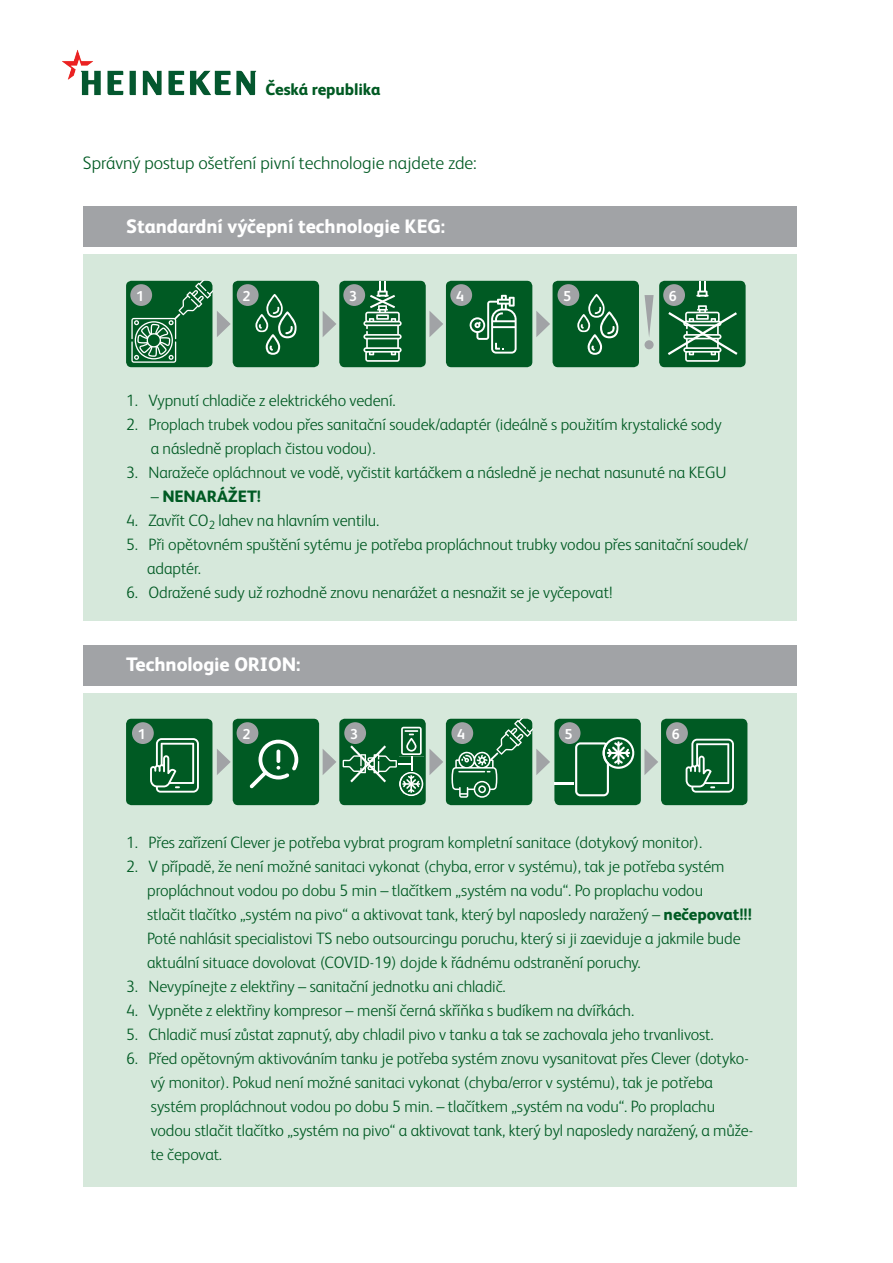
<style>
.page{position:relative;width:893px;height:1263px;background:#fff}
.page>*{position:absolute;margin:0;border:0;box-sizing:border-box;transform-origin:0 0}
.t1{font:800 19.5px "HEINEKEN Core";letter-spacing:-.005em;color:#fff}
.t2{font:300 18px "HEINEKEN Core";color:#005a23}
.t3{font:300 16.5px/24px "HEINEKEN Core";letter-spacing:-.005em;color:#005a23}
.t4{font:800 16.5px "HEINEKEN Core";letter-spacing:-.005em;color:#005a23}
.t5{font:700 14.4px "HEINEKEN Core";color:#fff}
.s1{font-weight:300}
.s2{font-weight:800}
</style>
<div class="page">
<div style="left:83px;top:206px;width:714px;height:41px;background:#a1a3a6"></div>
<div style="left:83px;top:645px;width:714px;height:41px;background:#a1a3a6"></div>
<div style="left:83px;top:255px;width:714px;height:366px;background:#d6e8db"></div>
<div style="left:83px;top:693px;width:714px;height:493px;background:#d6e8db"></div>
<img style="left:62px;top:50px;width:195px;height:46px">
<div style="left:339px;top:281px;width:87px;height:86px;background:#005a23;border-radius:5px"></div>
<div style="left:659px;top:281px;width:87px;height:86px;background:#005a23;border-radius:5px"></div>
<div style="left:446px;top:281px;width:86px;height:86px;background:#005a23;border-radius:5px"></div>
<svg style="left:469px;top:295px;width:48px;height:59px"></svg>
<div style="left:553px;top:281px;width:86px;height:86px;background:#005a23;border-radius:5px"></div>
<div style="left:126px;top:281px;width:86px;height:86px;background:#005a23;border-radius:5px"></div>
<div style="left:233px;top:281px;width:86px;height:86px;background:#005a23;border-radius:5px"></div>
<svg style="left:361px;top:281px;width:41px;height:81px"></svg>
<svg style="left:681px;top:281px;width:28px;height:16px"></svg>
<svg style="left:255px;top:294px;width:42px;height:61px"></svg>
<svg style="left:574px;top:291px;width:45px;height:64px"></svg>
<div style="left:237px;top:284px;width:22px;height:22px;background:#a1a3a6;border-radius:50%"></div>
<div style="left:343px;top:284px;width:22px;height:22px;background:#a1a3a6;border-radius:50%"></div>
<div style="left:663px;top:284px;width:22px;height:22px;background:#a1a3a6;border-radius:50%"></div>
<div style="left:450px;top:284px;width:22px;height:22px;background:#a1a3a6;border-radius:50%"></div>
<div style="left:557px;top:284px;width:22px;height:22px;background:#a1a3a6;border-radius:50%"></div>
<svg style="left:131px;top:281px;width:100px;height:82px"></svg>
<svg style="left:323px;top:311px;width:13px;height:26px"></svg>
<svg style="left:429px;top:311px;width:14px;height:26px"></svg>
<svg style="left:536px;top:311px;width:14px;height:26px"></svg>
<svg style="left:644px;top:295px;width:10px;height:42px"></svg>
<div style="left:126px;top:719px;width:86px;height:86px;background:#005a23;border-radius:5px"></div>
<svg style="left:150px;top:738px;width:49px;height:55px"></svg>
<div style="left:339px;top:719px;width:87px;height:86px;background:#005a23;border-radius:5px"></div>
<div style="left:554px;top:719px;width:87px;height:86px;background:#005a23;border-radius:5px"></div>
<div style="left:233px;top:719px;width:86px;height:86px;background:#005a23;border-radius:5px"></div>
<svg style="left:250px;top:740px;width:48px;height:48px"></svg>
<div style="left:446px;top:719px;width:86px;height:86px;background:#005a23;border-radius:5px"></div>
<div style="left:661px;top:719px;width:86px;height:86px;background:#005a23;border-radius:5px"></div>
<svg style="left:686px;top:739px;width:48px;height:54px"></svg>
<div style="left:132px;top:722px;width:22px;height:22px;background:#a1a3a6;border-radius:50%"></div>
<div style="left:237px;top:722px;width:21px;height:22px;background:#a1a3a6;border-radius:50%"></div>
<svg style="left:344px;top:722px;width:22px;height:22px"></svg>
<div style="left:666px;top:722px;width:22px;height:22px;background:#a1a3a6;border-radius:50%"></div>
<svg style="left:217px;top:749px;width:14px;height:26px"></svg>
<svg style="left:323px;top:749px;width:13px;height:26px"></svg>
<svg style="left:343px;top:725px;width:100px;height:71px"></svg>
<svg style="left:451px;top:719px;width:184px;height:79px"></svg>
<svg style="left:644px;top:749px;width:14px;height:26px"></svg>
<svg style="left:667px;top:305px;width:71px;height:57px"></svg>
<div style="left:644px;top:340px;width:10px;height:9px;background:#a1a3a6;border-radius:50%"></div>
<p class="t4" style="left:266px;top:76px;width:116px">Česká republika</p>
<p class="t2" style="left:83px;top:151px;width:395px">Správný postup ošetření pivní technologie najdete zde:</p>
<p class="t1" style="left:126px;top:211px;width:321px">Standardní výčepní technologie KEG:</p>
<p class="t5" style="left:136px;top:286px;width:9px">1</p>
<p class="t5" style="left:243px;top:286px;width:9px">2</p>
<p class="t5" style="left:349px;top:286px;width:9px">3</p>
<p class="t5" style="left:456px;top:286px;width:9px">4</p>
<p class="t5" style="left:563px;top:286px;width:9px">5</p>
<p class="t5" style="left:669px;top:286px;width:9px">6</p>
<p class="t3" style="left:126px;top:387px;width:271px">1. Vypnutí chladiče z elektrického vedení.</p>
<p class="t3" style="left:151px;top:411px;width:572px;text-indent:-25px">2. Proplach trubek vodou přes sanitační soudek/adaptér (ideálně s použitím krystalické sody a následně proplach čistou vodou).</p>
<p class="t3" style="left:126px;top:459px;width:602px">3. Naražeče opláchnout ve vodě, vyčistit kartáčkem a následně je nechat nasunuté na KEGU</p>
<p class="t4" style="left:151px;top:483px;width:112px"><span class="s1">–</span> NENARÁŽET!</p>
<p class="t3" style="left:126px;top:507px;width:255px">4. Zavřít CO<sub>2</sub> lahev na hlavním ventilu.</p>
<p class="t3" style="left:147px;top:531px;width:603px;text-indent:-21px">5. Při opětovném spuštění sytému je potřeba propláchnout trubky vodou přes sanitační soudek/ adaptér.</p>
<p class="t3" style="left:126px;top:579px;width:488px">6. Odražené sudy už rozhodně znovu nenarážet a nesnažit se je vyčepovat!</p>
<p class="t1" style="left:126px;top:649px;width:176px">Technologie ORION:</p>
<p class="t5" style="left:138px;top:724px;width:9px">1</p>
<p class="t5" style="left:242px;top:724px;width:9px">2</p>
<p class="t5" style="left:350px;top:724px;width:9px">3</p>
<p class="t5" style="left:457px;top:724px;width:9px">4</p>
<p class="t5" style="left:564px;top:724px;width:9px">5</p>
<p class="t5" style="left:672px;top:724px;width:9px">6</p>
<p class="t3" style="left:126px;top:829px;width:578px">1. Přes zařízení Clever je potřeba vybrat program kompletní sanitace (dotykový monitor).</p>
<p class="t3" style="left:147px;top:853px;width:606px;text-indent:-21px">2. V případě, že není možné sanitaci vykonat (chyba, error v systému), tak je potřeba systém propláchnout vodou po dobu 5 min – tlačítkem „systém na vodu“. Po proplachu vodou<br>stlačit tlačítko „systém na pivo“ a aktivovat tank, který byl naposledy naražený – <span class="s2">nečepovat!!!<br></span>Poté nahlásit specialistovi TS nebo outsourcingu poruchu, který si ji zaeviduje a jakmile bude aktuální situace dovolovat (COVID-19) dojde k řádnému odstranění poruchy.</p>
<p class="t3" style="left:126px;top:973px;width:381px">3. Nevypínejte z elektřiny – sanitační jednotku ani chladič.</p>
<p class="t3" style="left:126px;top:997px;width:510px">4. Vypněte z elektřiny kompresor – menší černá skříňka s budíkem na dvířkách.</p>
<p class="t3" style="left:126px;top:1021px;width:589px">5. Chladič musí zůstat zapnutý, aby chladil pivo v tanku a tak se zachovala jeho trvanlivost.</p>
<p class="t3" style="left:151px;top:1045px;width:604px;text-indent:-25px">6. Před opětovným aktivováním tanku je potřeba systém znovu vysanitovat přes Clever (dotyko&shy;vý monitor). Pokud není možné sanitaci vykonat (chyba/error v systému), tak je potřeba systém propláchnout vodou po dobu 5 min. – tlačítkem „systém na vodu“. Po proplachu vodou stlačit tlačítko „systém na pivo“ a aktivovat tank, který byl naposledy naražený, a může&shy;te čepovat.</p>
</div>
